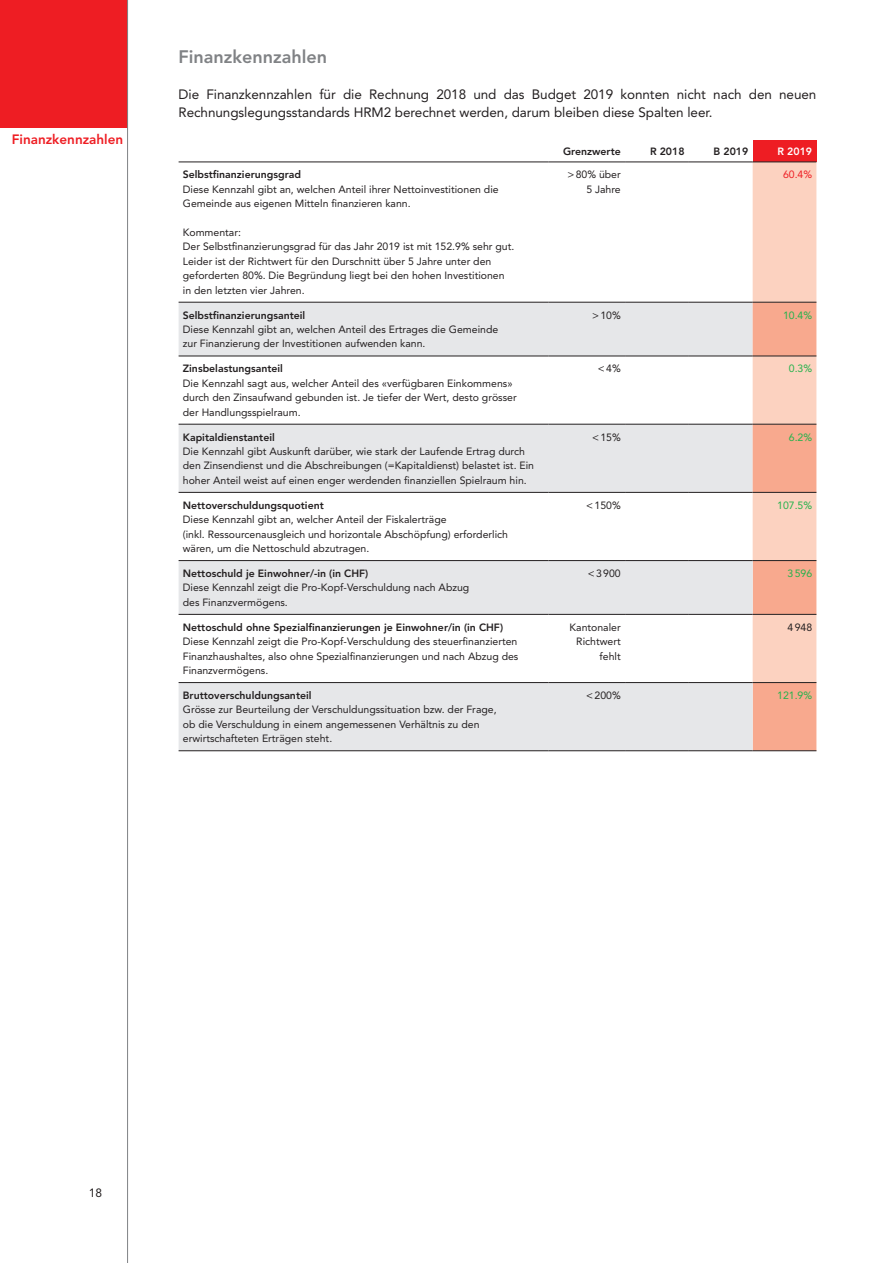
<style>
.page{position:relative;width:893px;height:1263px;background:#fff}
.page>*{position:absolute;margin:0;border:0;box-sizing:border-box;transform-origin:0 0}
.t1{font:800 18px "Avenir";color:#808285}
.t2{font:13.5px/18px "Avenir";letter-spacing:-.005em;color:#231f20}
.t3{font:800 13.5px "Avenir";color:#ee1d23}
.t4{font:12px "Avenir";color:#231f20}
.t5{font:10.5px/14.4px "Avenir";color:#231f20}
.t6{font:800 10.5px "Avenir";color:#231f20}
.t7{font:10.5px "Avenir";color:#23b24b}
.t8{font:800 10.5px "Avenir";color:#fff}
.t9{font:10.5px "Avenir";color:#ee1d23}
</style>
<div class="page">
<svg style="left:179px;top:161px;width:574px;height:399px"></svg>
<div style="left:753px;top:141px;width:63px;height:21px;background:#ee1d23"></div>
<svg style="left:179px;top:303px;width:574px;height:189px;fill:#e6e7e9"></svg>
<svg style="left:753px;top:163px;width:63px;height:587px;background:#f9c0aa"></svg>
<svg style="left:179px;top:561px;width:574px;height:189px;fill:#e6e7e9"></svg>
<hr style="left:179px;top:162px;width:370px;height:1px;background:#231f20">
<hr style="left:549px;top:162px;width:76px;height:1px;background:#231f20">
<hr style="left:625px;top:162px;width:64px;height:1px;background:#231f20">
<hr style="left:689px;top:162px;width:64px;height:1px;background:#231f20">
<hr style="left:753px;top:162px;width:63px;height:1px;background:#231f20">
<hr style="left:179px;top:302px;width:370px;height:1px;background:#231f20">
<hr style="left:549px;top:302px;width:76px;height:1px;background:#231f20">
<hr style="left:625px;top:302px;width:64px;height:1px;background:#231f20">
<hr style="left:689px;top:302px;width:64px;height:1px;background:#231f20">
<hr style="left:753px;top:302px;width:63px;height:1px;background:#231f20">
<hr style="left:179px;top:356px;width:370px;height:1px;background:#231f20">
<hr style="left:549px;top:356px;width:76px;height:1px;background:#231f20">
<hr style="left:625px;top:356px;width:64px;height:1px;background:#231f20">
<hr style="left:689px;top:356px;width:64px;height:1px;background:#231f20">
<hr style="left:753px;top:356px;width:63px;height:1px;background:#231f20">
<hr style="left:179px;top:424px;width:370px;height:1px;background:#231f20">
<hr style="left:549px;top:424px;width:76px;height:1px;background:#231f20">
<hr style="left:625px;top:424px;width:64px;height:1px;background:#231f20">
<hr style="left:689px;top:424px;width:64px;height:1px;background:#231f20">
<hr style="left:753px;top:424px;width:63px;height:1px;background:#231f20">
<hr style="left:179px;top:492px;width:370px;height:1px;background:#231f20">
<hr style="left:549px;top:492px;width:76px;height:1px;background:#231f20">
<hr style="left:625px;top:492px;width:64px;height:1px;background:#231f20">
<hr style="left:689px;top:492px;width:64px;height:1px;background:#231f20">
<hr style="left:753px;top:492px;width:63px;height:1px;background:#231f20">
<hr style="left:179px;top:560px;width:370px;height:1px;background:#231f20">
<hr style="left:549px;top:560px;width:76px;height:1px;background:#231f20">
<hr style="left:625px;top:560px;width:64px;height:1px;background:#231f20">
<hr style="left:689px;top:560px;width:64px;height:1px;background:#231f20">
<hr style="left:753px;top:560px;width:63px;height:1px;background:#231f20">
<hr style="left:179px;top:614px;width:370px;height:1px;background:#231f20">
<hr style="left:549px;top:614px;width:76px;height:1px;background:#231f20">
<hr style="left:625px;top:614px;width:64px;height:1px;background:#231f20">
<hr style="left:689px;top:614px;width:64px;height:1px;background:#231f20">
<hr style="left:753px;top:614px;width:63px;height:1px;background:#231f20">
<hr style="left:179px;top:682px;width:370px;height:1px;background:#231f20">
<hr style="left:549px;top:682px;width:76px;height:1px;background:#231f20">
<hr style="left:625px;top:682px;width:64px;height:1px;background:#231f20">
<hr style="left:689px;top:682px;width:64px;height:1px;background:#231f20">
<hr style="left:753px;top:682px;width:63px;height:1px;background:#231f20">
<hr style="left:179px;top:750px;width:370px;height:1px;background:#231f20">
<hr style="left:549px;top:750px;width:76px;height:1px;background:#231f20">
<hr style="left:625px;top:750px;width:64px;height:1px;background:#231f20">
<hr style="left:689px;top:750px;width:64px;height:1px;background:#231f20">
<hr style="left:753px;top:750px;width:63px;height:1px;background:#231f20">
<div style="left:0;top:0;width:128px;height:128px;background:#ee1d23"></div>
<hr style="left:127px;top:0;width:1px;height:1263px;background:#808285">
<p class="t3" style="left:12px;top:131px;width:113px">Finanzkennzahlen</p>
<h1 class="t1" style="left:179px;top:46px;width:150px">Finanzkennzahlen</h1>
<p class="t2" style="left:179px;top:85px;width:639px">Die Finanzkennzahlen für die Rechnung 2018 und das Budget 2019 konnten nicht nach den neuen<br>Rechnungslegungsstandards HRM2 berechnet werden, darum bleiben diese Spalten leer.</p>
<p class="t6" style="left:563px;top:145px;width:59px">Grenzwerte</p>
<p class="t6" style="left:650px;top:145px;width:36px">R 2018</p>
<p class="t6" style="left:714px;top:145px;width:36px">B 2019</p>
<p class="t8" style="left:778px;top:145px;width:36px">R 2019</p>
<p class="t6" style="left:183px;top:169px;width:120px">Selbstfinanzierungsgrad</p>
<p class="t5" style="left:183px;top:182px;width:317px">Diese Kennzahl gibt an, welchen Anteil ihrer Nettoinvestitionen die<br>Gemeinde aus eigenen Mitteln finanzieren kann.</p>
<p class="t5" style="left:183px;top:225px;width:333px">Kommentar:<br>Der Selbstfinanzierungsgrad für das Jahr 2019 ist mit 152.9% sehr gut.<br>Leider ist der Richtwert für den Durschnitt über 5 Jahre unter den geforderten 80%. Die Begründung liegt bei den hohen Investitionen in den letzten vier Jahren.</p>
<p class="t5" style="left:567px;top:168px;width:55px;text-align:right">&gt;80% über<br>5 Jahre</p>
<p class="t9" style="left:783px;top:169px;width:31px">60.4%</p>
<p class="t6" style="left:183px;top:309px;width:124px">Selbstfinanzierungsanteil</p>
<p class="t5" style="left:183px;top:322px;width:317px">Diese Kennzahl gibt an, welchen Anteil des Ertrages die Gemeinde zur Finanzierung der Investitionen aufwenden kann.</p>
<p class="t6" style="left:183px;top:363px;width:102px">Zinsbelastungsanteil</p>
<p class="t5" style="left:183px;top:376px;width:335px">Die Kennzahl sagt aus, welcher Anteil des «verfügbaren Einkommens» durch den Zinsaufwand gebunden ist. Je tiefer der Wert, desto grösser der Handlungsspielraum.</p>
<p class="t6" style="left:183px;top:431px;width:94px">Kapitaldienstanteil</p>
<p class="t5" style="left:183px;top:444px;width:353px">Die Kennzahl gibt Auskunft darüber, wie stark der Laufende Ertrag durch den Zinsendienst und die Abschreibungen (=Kapitaldienst) belastet ist. Ein hoher Anteil weist auf einen enger werdenden finanziellen Spielraum hin.</p>
<p class="t6" style="left:183px;top:499px;width:142px">Nettoverschuldungsquotient</p>
<p class="t5" style="left:183px;top:512px;width:327px">Diese Kennzahl gibt an, welcher Anteil der Fiskalerträge<br>(inkl. Ressourcenausgleich und horizontale Abschöpfung) erforderlich wären, um die Nettoschuld abzutragen.</p>
<p class="t6" style="left:183px;top:567px;width:187px">Nettoschuld je Einwohner/-in (in CHF)</p>
<p class="t5" style="left:183px;top:580px;width:288px">Diese Kennzahl zeigt die Pro-Kopf-Verschuldung nach Abzug des Finanzvermögens.</p>
<p class="t6" style="left:183px;top:621px;width:322px">Nettoschuld ohne Spezialfinanzierungen je Einwohner/in (in CHF)</p>
<p class="t5" style="left:183px;top:634px;width:337px;text-align:justify">Diese Kennzahl zeigt die Pro-Kopf-Verschuldung des steuerfinanzierten Finanzhaushaltes, also ohne Spezialfinanzierungen und nach Abzug des Finanzvermögens.</p>
<p class="t6" style="left:183px;top:689px;width:130px">Bruttoverschuldungsanteil</p>
<p class="t5" style="left:183px;top:702px;width:315px">Grösse zur Beurteilung der Verschuldungssituation bzw. der Frage, ob die Verschuldung in einem angemessenen Verhältnis zu den erwirtschafteten Erträgen steht.</p>
<p class="t5" style="left:592px;top:308px;width:30px">&gt;10%</p>
<p class="t7" style="left:783px;top:309px;width:31px">10.4%</p>
<p class="t5" style="left:598px;top:362px;width:24px">&lt;4%</p>
<p class="t7" style="left:789px;top:363px;width:25px">0.3%</p>
<p class="t5" style="left:592px;top:430px;width:30px">&lt;15%</p>
<p class="t7" style="left:789px;top:431px;width:25px">6.2%</p>
<p class="t5" style="left:586px;top:498px;width:36px">&lt;150%</p>
<p class="t7" style="left:777px;top:499px;width:37px">107.5%</p>
<p class="t5" style="left:588px;top:566px;width:34px">&lt;3900</p>
<p class="t7" style="left:787px;top:567px;width:26px">3596</p>
<p class="t5" style="left:570px;top:620px;width:53px;text-align:right">Kantonaler<br>Richtwert fehlt</p>
<p class="t5" style="left:787px;top:620px;width:26px">4948</p>
<p class="t5" style="left:586px;top:688px;width:36px">&lt;200%</p>
<p class="t7" style="left:777px;top:689px;width:37px">121.9%</p>
<p class="t4" style="left:89px;top:1186px;width:15px">18</p>
</div>
